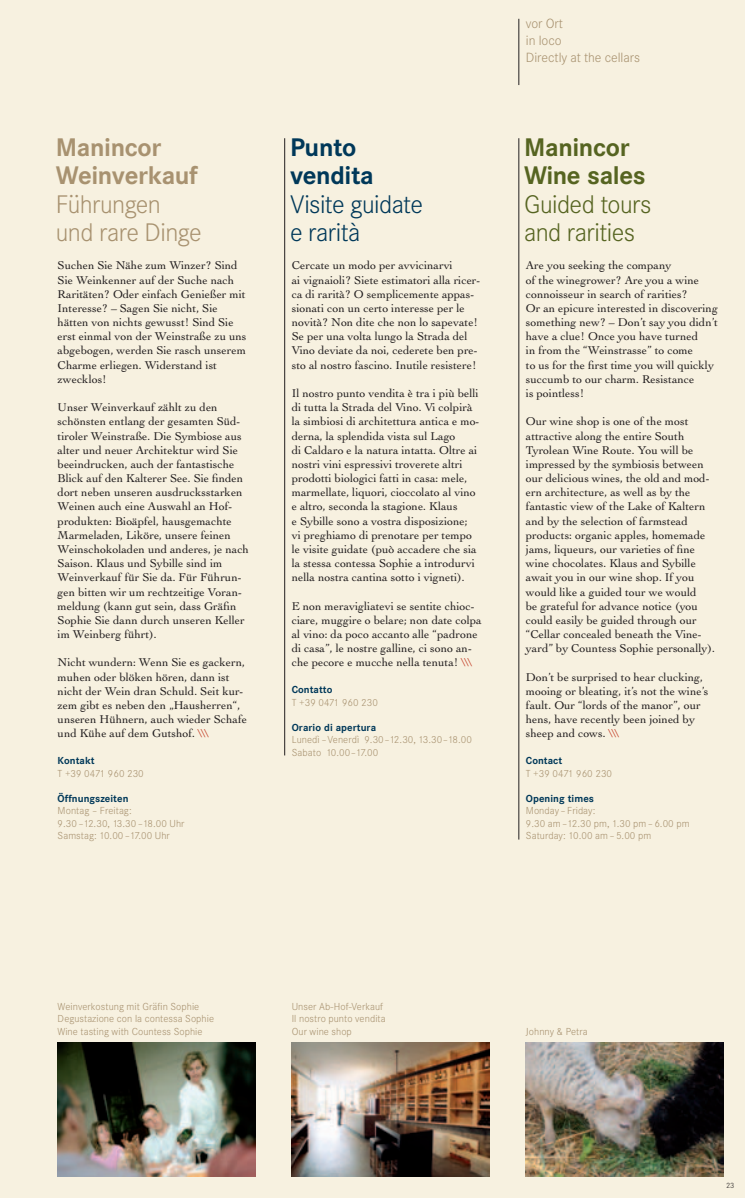
<style>
.page{position:relative;width:745px;height:1198px;background:#fff}
.page>*{position:absolute;margin:0;border:0;box-sizing:border-box;transform-origin:0 0}
.t1{font:300 25px/28.4px "Corporate SBQ";letter-spacing:-.025em;color:#566421}
.t2{font:300 25px/28.4px "Corporate SBQ";letter-spacing:-.025em;color:#a89270}
.t3{font:300 25px/28.4px "Corporate SBQ";letter-spacing:-.025em;color:#003859}
.t4{font:700 25px/28.4px "Corporate SBQ";letter-spacing:-.015em;color:#a89270}
.t5{font:700 25px/28.4px "Corporate SBQ";letter-spacing:-.015em;color:#566421}
.t6{font:700 25px/28.4px "Corporate SBQ";letter-spacing:-.015em;color:#003859}
.t7{font:300 13.12px/17px "Corporate SBQ";letter-spacing:-.005em;color:#a89270}
.t8{font:11.88px/14.1px "Cochin Man";color:#231f20}
.t9{font:300 10px/12.5px "Corporate SBQ";letter-spacing:.005em;color:#a89270}
.t10{font:700 10px "Corporate SBQ";letter-spacing:.005em;color:#003859}
.t11{font:300 7.5px "Corporate SBQ";color:#231f20}
.s1{color:#c03019}
</style>
<div class="page">
<div style="left:0;top:0;width:744px;height:1198px;background:#f7f1e0"></div>
<hr style="left:284px;top:138px;width:1px;height:617px;background:#231f20">
<hr style="left:518px;top:138px;width:1px;height:701px;background:#231f20">
<img style="left:58px;top:1042px;width:197px;height:134px">
<img style="left:291px;top:1042px;width:198px;height:134px">
<img style="left:525px;top:1042px;width:198px;height:134px">
<hr style="left:518px;top:19px;width:1px;height:66px;background:#231f20">
<h1 class="t4" style="left:56px;top:133px;width:143px">Manincor<br>Weinverkauf</h1>
<h1 class="t2" style="left:56px;top:190px;width:147px">Führungen und rare Dinge</h1>
<p class="t8" style="left:58px;top:258px;width:190px">Suchen Sie Nähe zum Winzer? Sind<br>Sie Weinkenner auf der Suche nach<br>Raritäten? Oder einfach Genießer mit<br>Interesse? – Sagen Sie nicht, Sie hätten von nichts gewusst! Sind Sie erst einmal von der Weinstraße zu uns abgebogen, werden Sie rasch unserem<br>Charme erliegen. Widerstand ist zwecklos!</p>
<p class="t8" style="left:58px;top:400px;width:193px">Unser Weinverkauf zählt zu den schönsten entlang der gesamten Süd&shy;tiroler Weinstraße. Die Symbiose aus alter und neuer Architektur wird Sie beeindrucken, auch der fantastische Blick auf den Kalterer See. Sie finden dort neben unseren ausdrucksstarken Weinen auch eine Auswahl an Hof&shy;produkten: Bioäpfel, hausgemachte Marmeladen, Liköre, unsere feinen Weinschokoladen und anderes, je nach Saison. Klaus und Sybille sind im Weinverkauf für Sie da. Für Führun&shy;gen bitten wir um rechtzeitige Voran&shy;meldung (kann gut sein, dass Gräfin Sophie Sie dann durch unseren Keller im Weinberg führt).</p>
<p class="t8" style="left:58px;top:655px;width:191px">Nicht wundern: Wenn Sie es gackern, muhen oder blöken hören, dann ist nicht der Wein dran Schuld. Seit kur&shy;zem gibt es neben den „Hausherren“, unseren Hühnern, auch wieder Schafe und Kühe auf dem Gutshof. <span class="s1">\\\</span></p>
<p class="t10" style="left:58px;top:754px;width:38px">Kontakt</p>
<p class="t9" style="left:58px;top:767px;width:88px">T +39 0471 960 230</p>
<p class="t10" style="left:58px;top:792px;width:72px">Öffnungszeiten</p>
<p class="t9" style="left:58px;top:804px;width:128px">Montag – Freitag:<br>9.30–12.30, 13.30–18.00 Uhr<br>Samstag: 10.00–17.00 Uhr</p>
<h1 class="t6" style="left:290px;top:133px;width:85px">Punto vendita</h1>
<h1 class="t3" style="left:290px;top:190px;width:134px">Visite guidate e rarità</h1>
<p class="t8" style="left:291px;top:258px;width:190px">Cercate un modo per avvicinarvi<br>ai vignaioli? Siete estimatori alla ricer&shy;ca di rarità? O semplicemente appas&shy;sionati con un certo interesse per le novità? Non dite che non lo sapevate!<br>Se per una volta lungo la Strada del Vino deviate da noi, cederete ben pre&shy;sto al nostro fascino. Inutile resistere!</p>
<p class="t8" style="left:291px;top:386px;width:189px">Il nostro punto vendita è tra i più belli di tutta la Strada del Vino. Vi colpirà la simbiosi di architettura antica e mo&shy;derna, la splendida vista sul Lago<br>di Caldaro e la natura intatta. Oltre ai nostri vini espressivi troverete altri prodotti biologici fatti in casa: mele, marmellate, liquori, cioccolato al vino e altro, seconda la stagione. Klaus<br>e Sybille sono a vostra disposizione; vi preghiamo di prenotare per tempo le visite guidate (può accadere che sia la stessa contessa Sophie a introdurvi nella nostra cantina sotto i vigneti).</p>
<p class="t8" style="left:291px;top:599px;width:191px">E non meravigliatevi se sentite chioc&shy;ciare, muggire o belare; non date colpa al vino: da poco accanto alle “padrone di casa”, le nostre galline, ci sono an&shy;che pecore e mucche nella tenuta! <span class="s1">\\\</span></p>
<p class="t10" style="left:291px;top:683px;width:42px">Contatto</p>
<p class="t9" style="left:291px;top:696px;width:88px">T +39 0471 960 230</p>
<p class="t10" style="left:291px;top:721px;width:86px">Orario di apertura</p>
<p class="t9" style="left:291px;top:733px;width:182px">Lunedì –Venerdì 9.30–12.30, 13.30–18.00<br>Sabato 10.00–17.00</p>
<p class="t7" style="left:525px;top:15px;width:115px">vor Ort<br>in loco<br>Directly at the cellars</p>
<h1 class="t5" style="left:524px;top:133px;width:123px">Manincor<br>Wine sales</h1>
<h1 class="t1" style="left:524px;top:190px;width:129px">Guided tours and rarities</h1>
<p class="t8" style="left:525px;top:258px;width:193px">Are you seeking the company<br>of the winegrower? Are you a wine connoisseur in search of rarities?<br>Or an epicure interested in discovering something new? – Don’t say you didn’t have a clue! Once you have turned<br>in from the “Weinstrasse” to come<br>to us for the first time you will quickly succumb to our charm. Resistance<br>is pointless!</p>
<p class="t8" style="left:525px;top:414px;width:191px">Our wine shop is one of the most attractive along the entire South Tyrolean Wine Route. You will be impressed by the symbiosis between our delicious wines, the old and mod&shy;ern architecture, as well as by the fantastic view of the Lake of Kaltern and by the selection of farmstead products: organic apples, homemade jams, liqueurs, our varieties of fine wine chocolates. Klaus and Sybille await you in our wine shop. If you would like a guided tour we would<br>be grateful for advance notice (you could easily be guided through our “Cellar concealed beneath the Vine&shy;yard” by Countess Sophie personally).</p>
<p class="t8" style="left:525px;top:670px;width:184px">Don’t be surprised to hear clucking, mooing or bleating, it’s not the wine’s fault. Our “lords of the manor”, our hens, have recently been joined by sheep and cows. <span class="s1">\\\</span></p>
<p class="t10" style="left:525px;top:754px;width:38px">Contact</p>
<p class="t9" style="left:525px;top:767px;width:88px">T +39 0471 960 230</p>
<p class="t10" style="left:525px;top:792px;width:70px">Opening times</p>
<p class="t9" style="left:525px;top:804px;width:165px">Monday – Friday:<br>9.30 am–12.30 pm, 1.30 pm–6.00 pm<br>Saturday: 10.00 am–5.00 pm</p>
<p class="t9" style="left:58px;top:1000px;width:158px">Weinverkostung mit Gräfin Sophie<br>Degustazione con la contessa Sophie<br>Wine tasting with Countess Sophie</p>
<p class="t9" style="left:291px;top:1000px;width:95px">Unser Ab-Hof-Verkauf<br>Il nostro punto vendita<br>Our wine shop</p>
<p class="t9" style="left:525px;top:1025px;width:63px">Johnny &amp; Petra</p>
<p class="t11" style="left:725px;top:1180px;width:10px">23</p>
</div>
